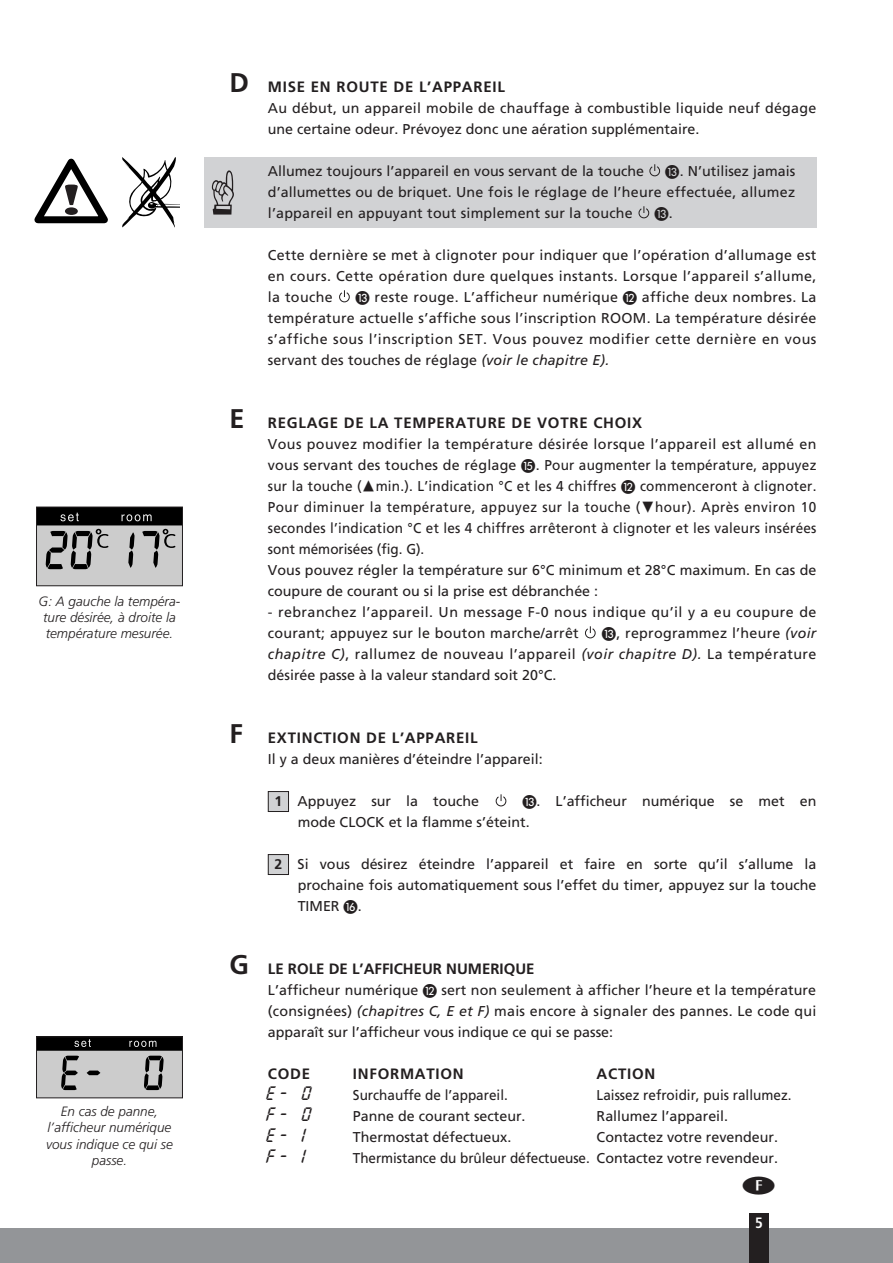
<style>
.page{position:relative;width:893px;height:1263px;background:#fff}
.page>*{position:absolute;margin:0;border:0;box-sizing:border-box;transform-origin:0 0}
.t1{font:18px "Digital";color:#231f20}
._05_kop{font:700 15px "Frutiger";letter-spacing:.05em;color:#231f20}
._05_kop-2{font:700 15px "Frutiger";color:#231f20}
.body_15mm_inspring{font:700 15px "Frutiger";letter-spacing:.05em;color:#231f20}
.t2{font:700 condensed 15px "Frutiger";color:#fff}
.body_15mm_inspring-2{font:14.25px/21px "Frutiger";color:#231f20;text-align:justify}
.body_15mm_inspring-3{font:14.25px/21px "Frutiger";letter-spacing:.02em;color:#231f20}
.body_15mm_inspring-4{font:14.25px "Frutiger";color:#231f20;scale:.95 1}
.body_15mm_inspring-5{font:14.25px/21px "Frutiger";letter-spacing:.03em;color:#231f20}
.body_15mm_inspring-6{font:14.25px "European Pi One";color:#231f20}
.t3{font:700 14.1px "Frutiger";color:#231f20}
.bijschrift_binnen_ka{font:italic 300 13.5px/16.2px "Frutiger";color:#231f20;text-align:center}
.s1{font-size:27px}
.s2{font-family:"European Pi One"}
.s3{font-family:"Frutiger"}
.s4{font-style:italic}
.s5{font-family:"European Pi Four"}
</style>
<div class="page">
<div style="left:0;top:1229px;width:893px;height:34px;background:#939598"></div>
<div style="left:749px;top:1213px;width:20px;height:50px;background:#231f20"></div>
<svg style="left:38px;top:509px;width:143px;height:75px;background:#8c8c8c"></svg>
<div style="left:36px;top:507px;width:147px;height:79px;border:1px solid #231f20"></div>
<div style="left:204px;top:157px;width:612px;height:71px;background:#d1d2d4"></div>
<svg style="left:122px;top:157px;width:58px;height:71px"></svg>
<svg style="left:34px;top:158px;width:74px;height:66px"></svg>
<svg style="left:38px;top:1038px;width:143px;height:58px;background:#929292"></svg>
<div style="left:36px;top:1036px;width:147px;height:62px;border:1px solid #231f20"></div>
<svg style="left:649px;top:164px;width:11px;height:13px"></svg>
<svg style="left:638px;top:206px;width:12px;height:13px"></svg>
<svg style="left:339px;top:290px;width:11px;height:13px"></svg>
<svg style="left:585px;top:626px;width:11px;height:13px"></svg>
<div style="left:268px;top:791px;width:21px;height:20px;background:#d1d2d4"></div>
<div style="left:268px;top:791px;width:21px;height:21px;border:1px solid #231f20"></div>
<svg style="left:495px;top:794px;width:12px;height:13px"></svg>
<div style="left:268px;top:854px;width:21px;height:20px;background:#d1d2d4"></div>
<div style="left:268px;top:854px;width:21px;height:21px;border:1px solid #231f20"></div>
<p class="bijschrift_binnen_ka" style="left:39px;top:593px;width:143px">G: A gauche la tempéra&shy;ture désirée, à droite la température mesurée.</p>
<p class="bijschrift_binnen_ka" style="left:46px;top:1103px;width:128px">En cas de panne, l’afficheur numérique vous indique ce qui se passe.</p>
<p class="_05_kop" style="left:230px;top:78px;width:277px"><span class="s1">D</span> MISE EN ROUTE DE L’APPAREIL</p>
<p class="body_15mm_inspring-3" style="left:268px;top:97px;width:550px">Au début, un appareil mobile de chauffage à combustible liquide neuf dégage une certaine odeur. Prévoyez donc une aération supplémentaire.</p>
<p class="body_15mm_inspring-2" style="left:268px;top:160px;width:378px">Allumez toujours l’appareil en vous servant de la touche</p>
<p class="body_15mm_inspring-2" style="left:268px;top:160px;width:529px;text-indent:397px"><span class="s2">M</span>. N’utilisez jamais d’allumettes ou de briquet. Une fois le réglage de l’heure effectuée, allumez l’appareil en appuyant tout simplement sur la touche</p>
<p class="body_15mm_inspring-6" style="left:654px;top:207px;width:20px">M<span class="s3">.</span></p>
<p class="body_15mm_inspring-2" style="left:268px;top:244px;width:550px">Cette dernière se met à clignoter pour indiquer que l’opération d’allumage est en cours. Cette opération dure quelques instants. Lorsque l’appareil s’allume, la touche</p>
<p class="body_15mm_inspring-2" style="left:268px;top:286px;width:550px;text-indent:88px"><span class="s2">M</span> reste rouge. L’afficheur numérique <span class="s2">L</span> affiche deux nombres. La température actuelle s’affiche sous l’inscription ROOM. La température désirée s’affiche sous l’inscription SET. Vous pouvez modifier cette dernière en vous servant des touches de réglage <span class="s4">(voir le chapitre E).</span></p>
<p class="_05_kop" style="left:230px;top:414px;width:414px"><span class="s1">E</span> REGLAGE DE LA TEMPERATURE DE VOTRE CHOIX</p>
<p class="body_15mm_inspring-2" style="left:268px;top:433px;width:550px">Vous pouvez modifier la température désirée lorsque l’appareil est allumé en vous servant des touches de réglage <span class="s2">O</span>. Pour augmenter la température, appuyez sur la touche (<span class="s5">M</span>min.). L’indication °C et les 4 chiffres <span class="s2">L</span> commenceront à clignoter.<br>Pour diminuer la température, appuyez sur la touche (<span class="s5">N</span>hour). Après environ 10 secondes l’indication °C et les 4 chiffres arrêteront à clignoter et les valeurs insérées sont mémorisées (fig. G).</p>
<p class="body_15mm_inspring-2" style="left:268px;top:559px;width:550px">Vous pouvez régler la température sur 6°C minimum et 28°C maximum. En cas de coupure de courant ou si la prise est débranchée :</p>
<p class="body_15mm_inspring-5" style="left:268px;top:601px;width:550px">- rebranchez l’appareil. Un message F-0 nous indique qu’il y a eu coupure de courant; appuyez sur le bouton marche/arrêt</p>
<p class="body_15mm_inspring-2" style="left:268px;top:622px;width:550px;text-indent:334px"><span class="s2">M</span>, reprogrammez l’heure <span class="s4">(voir chapitre C)</span>, rallumez de nouveau l’appareil <span class="s4">(voir chapitre D).</span> La température désirée passe à la valeur standard soit 20°C.</p>
<p class="_05_kop" style="left:230px;top:729px;width:250px"><span class="s1">F</span> EXTINCTION DE L’APPAREIL</p>
<p class="body_15mm_inspring-2" style="left:268px;top:748px;width:276px">Il y a deux manières d’éteindre l’appareil:</p>
<p class="t3" style="left:275px;top:793px;width:9px">1</p>
<p class="body_15mm_inspring-2" style="left:298px;top:790px;width:183px">Appuyez sur la touche</p>
<p class="body_15mm_inspring-2" style="left:298px;top:790px;width:520px;text-indent:225px"><span class="s2">M</span>. L’afficheur numérique se met en mode CLOCK et la flamme s’éteint.</p>
<p class="t3" style="left:275px;top:856px;width:9px">2</p>
<p class="body_15mm_inspring-2" style="left:298px;top:853px;width:520px">Si vous désirez éteindre l’appareil et faire en sorte qu’il s’allume la prochaine fois automatiquement sous l’effet du timer, appuyez sur la touche TIMER <span class="s2">P</span>.</p>
<p class="_05_kop-2" style="left:230px;top:960px;width:306px"><span class="s1">G</span> LE ROLE DE L’AFFICHEUR NUMERIQUE</p>
<p class="body_15mm_inspring-2" style="left:268px;top:979px;width:550px">L’afficheur numérique <span class="s2">L</span> sert non seulement à afficher l’heure et la température (consignées) <span class="s4">(chapitres C, E et F)</span> mais encore à signaler des pannes. Le code qui apparaît sur l’afficheur vous indique ce qui se passe:</p>
<p class="body_15mm_inspring" style="left:268px;top:1065px;width:44px">CODE</p>
<p class="body_15mm_inspring" style="left:353px;top:1065px;width:112px">INFORMATION</p>
<p class="body_15mm_inspring" style="left:597px;top:1065px;width:60px">ACTION</p>
<p class="t1" style="left:268px;top:1086px;width:45px">e - 0</p>
<p class="body_15mm_inspring-4" style="left:353px;top:1087px;width:165px">Surchauffe de l’appareil.</p>
<p class="body_15mm_inspring-4" style="left:597px;top:1087px;width:207px">Laissez refroidir, puis rallumez.</p>
<p class="t1" style="left:268px;top:1107px;width:45px">f - 0</p>
<p class="body_15mm_inspring-2" style="left:353px;top:1105px;width:174px">Panne de courant secteur.</p>
<p class="body_15mm_inspring-2" style="left:597px;top:1105px;width:133px">Rallumez l’appareil.</p>
<p class="t1" style="left:268px;top:1128px;width:39px">e - 1</p>
<p class="body_15mm_inspring-2" style="left:353px;top:1126px;width:160px">Thermostat défectueux.</p>
<p class="body_15mm_inspring-2" style="left:597px;top:1126px;width:183px">Contactez votre revendeur.</p>
<p class="t1" style="left:268px;top:1149px;width:39px">f - 1</p>
<p class="body_15mm_inspring-4" style="left:353px;top:1150px;width:449px">Thermistance du brûleur défectueuse. Contactez votre revendeur.</p>
<p class="t2" style="left:755px;top:1214px;width:9px">5</p>
</div>
